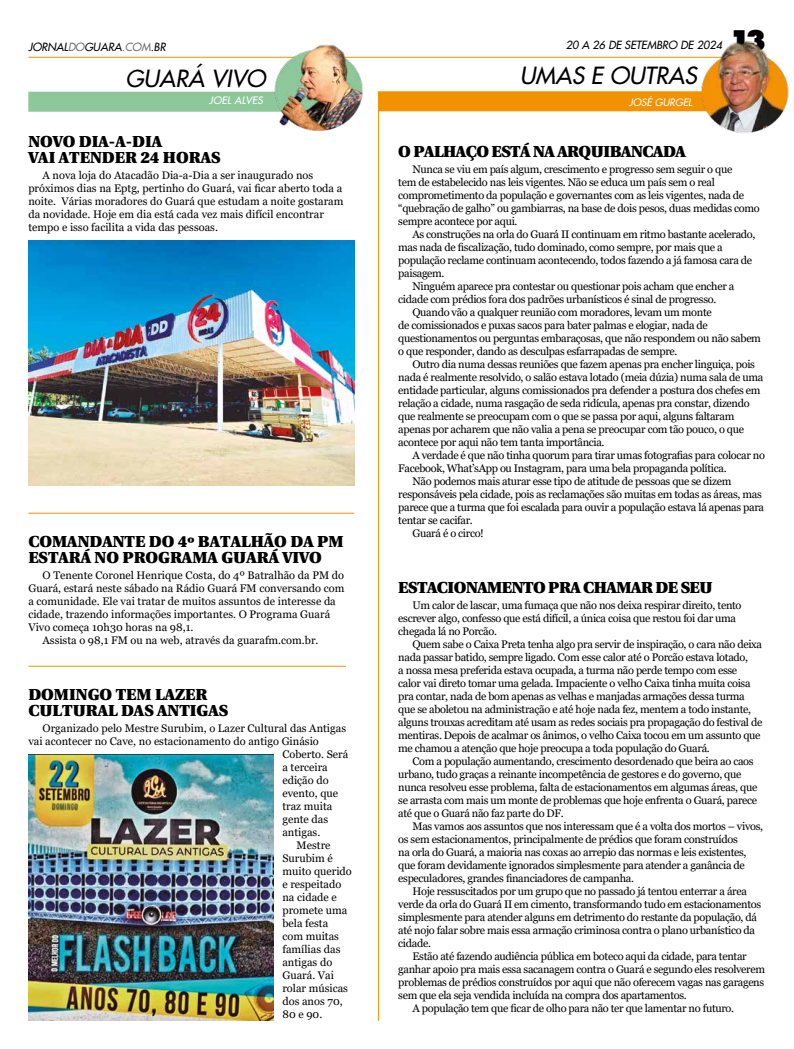
<style>
.page{position:relative;width:794px;height:1049px;background:#fff}
.page>*{position:absolute;margin:0;border:0;box-sizing:border-box;transform-origin:0 0}
.t1{font:900 29.6px "Futura BT";color:#000}
.t2{font:italic 23px "Futura 2";color:#000}
.t3{font:900 16px/16px "Utopia";color:#000}
.t4{font:900 16px "Utopia";letter-spacing:-.03em;color:#000}
.t5{font:11px/13px "Georgia";letter-spacing:-.03em;color:#000}
.t6{font:11px/13px "Georgia";color:#000}
.t7{font:italic 11px "Futura 2";color:#000}
.t8{font:italic 10px "Futura 2";color:#fff}
.t9{font:italic 10px "Futura 2";letter-spacing:.02em;color:#fff}
.s1{color:#706f6f}
</style>
<div class="page">
<hr style="left:28px;top:57px;width:737px;height:1px;background:#f39200">
<div style="left:378px;top:91px;width:396px;height:20px;background:#f39200"></div>
<img style="left:699px;top:40px;width:90px;height:93px">
<div style="left:28px;top:92px;width:282px;height:20px;background:#8ec89a"></div>
<img style="left:270px;top:44px;width:95px;height:87px">
<hr style="left:378px;top:91px;width:1px;height:929px;background:#f39200">
<img style="left:28px;top:241px;width:326px;height:244px">
<img style="left:28px;top:754px;width:246px;height:266px">
<hr style="left:28px;top:513px;width:326px;height:1px;background:#f39200">
<hr style="left:28px;top:666px;width:318px;height:1px;background:#f39200">
<p class="t7" style="left:28px;top:39px;width:139px">JORNAL<span class="s1">DO</span>GUARA<span class="s1">.COM</span>.BR</p>
<p class="t7" style="left:566px;top:37px;width:158px">20 A 26 DE SETEMBRO DE 2024</p>
<h1 class="t1" style="left:730px;top:22px;width:37px">13</h1>
<h2 class="t2" style="left:125px;top:63px;width:142px">GUARÁ VIVO</h2>
<p class="t9" style="left:209px;top:94px;width:55px">JOEL ALVES</p>
<h3 class="t3" style="left:28px;top:134px;width:194px">NOVO DIA-A-DIA<br>VAI ATENDER 24 HORAS</h3>
<p class="t6" style="left:28px;top:169px;width:316px;text-indent:14px">A nova loja do Atacadão Dia-a-Dia a ser inaugurado nos próximos dias na Eptg, pertinho do Guará, vai ficar aberto toda a noite. Várias moradores do Guará que estudam a noite gostaram da novidade. Hoje em dia está cada vez mais difícil encontrar tempo e isso facilita a vida das pessoas.</p>
<h3 class="t3" style="left:28px;top:534px;width:317px">COMANDANTE DO 4º BATALHÃO DA PM<br>ESTARÁ NO PROGRAMA GUARÁ VIVO</h3>
<p class="t6" style="left:43px;top:569px;width:303px">O Tenente Coronel Henrique Costa, do 4º Batralhão da PM do</p>
<p class="t6" style="left:28px;top:582px;width:317px">Guará, estará neste sábado na Rádio Guará FM conversando com</p>
<p class="t6" style="left:28px;top:595px;width:309px">a comunidade. Ele vai tratar de muitos assuntos de interesse da</p>
<p class="t6" style="left:28px;top:608px;width:303px">cidade, trazendo informações importantes. O Programa Guará</p>
<p class="t6" style="left:28px;top:621px;width:167px">Vivo começa 10h30 horas na 98,1.</p>
<p class="t6" style="left:43px;top:634px;width:277px">Assista o 98,1 FM ou na web, através da guarafm.com.br.</p>
<h3 class="t3" style="left:28px;top:687px;width:201px">DOMINGO TEM LAZER<br>CULTURAL DAS ANTIGAS</h3>
<p class="t6" style="left:43px;top:722px;width:305px">Organizado pelo Mestre Surubim, o Lazer Cultural das Antigas</p>
<p class="t6" style="left:28px;top:735px;width:292px">vai acontecer no Cave, no estacionamento do antigo Ginásio</p>
<p class="t6" style="left:282px;top:748px;width:67px">Coberto. Será</p>
<p class="t6" style="left:282px;top:761px;width:47px">a terceira</p>
<p class="t6" style="left:282px;top:774px;width:48px">edição do</p>
<p class="t6" style="left:282px;top:787px;width:57px">evento, que</p>
<p class="t6" style="left:282px;top:800px;width:51px">traz muita</p>
<p class="t6" style="left:282px;top:813px;width:47px">gente das</p>
<p class="t6" style="left:282px;top:826px;width:39px">antigas.</p>
<p class="t5" style="left:297px;top:839px;width:35px">Mestre</p>
<p class="t6" style="left:282px;top:852px;width:52px">Surubim é</p>
<p class="t6" style="left:282px;top:865px;width:71px">muito querido</p>
<p class="t6" style="left:282px;top:878px;width:60px">e respeitado</p>
<p class="t6" style="left:282px;top:891px;width:56px">na cidade e</p>
<p class="t6" style="left:282px;top:904px;width:67px">promete uma</p>
<p class="t6" style="left:282px;top:917px;width:47px">bela festa</p>
<p class="t6" style="left:282px;top:930px;width:58px">com muitas</p>
<p class="t6" style="left:282px;top:943px;width:59px">famílias das</p>
<p class="t6" style="left:282px;top:956px;width:51px">antigas do</p>
<p class="t6" style="left:282px;top:969px;width:53px">Guará. Vai</p>
<p class="t6" style="left:282px;top:982px;width:67px">rolar músicas</p>
<p class="t6" style="left:282px;top:995px;width:62px">dos anos 70,</p>
<p class="t5" style="left:282px;top:1008px;width:41px">80 e 90.</p>
<h2 class="t2" style="left:520px;top:60px;width:178px">UMAS E OUTRAS</h2>
<p class="t8" style="left:629px;top:95px;width:64px">JOSÉ GURGEL</p>
<h3 class="t4" style="left:398px;top:142px;width:289px">O PALHAÇO ESTÁ NA ARQUIBANCADA</h3>
<p class="t5" style="left:398px;top:163px;width:363px;text-indent:14px">Nunca se viu em país algum, crescimento e progresso sem seguir o que<br>tem de estabelecido nas leis vigentes. Não se educa um país sem o real comprometimento da população e governantes com as leis vigentes, nada de “quebração de galho” ou gambiarras, na base de dois pesos, duas medidas como sempre acontece por aqui.</p>
<p class="t5" style="left:412px;top:228px;width:344px">As construções na orla do Guará II continuam em ritmo bastante acelerado,</p>
<p class="t5" style="left:398px;top:241px;width:326px">mas nada de fiscalização, tudo dominado, como sempre, por mais que a</p>
<p class="t5" style="left:398px;top:254px;width:355px">população reclame continuam acontecendo, todos fazendo a já famosa cara de</p>
<p class="t5" style="left:398px;top:267px;width:48px">paisagem.</p>
<p class="t5" style="left:412px;top:280px;width:323px">Ninguém aparece pra contestar ou questionar pois acham que encher a</p>
<p class="t5" style="left:398px;top:293px;width:319px">cidade com prédios fora dos padrões urbanísticos é sinal de progresso.</p>
<p class="t5" style="left:412px;top:306px;width:301px">Quando vão a qualquer reunião com moradores, levam um monte</p>
<p class="t5" style="left:398px;top:319px;width:311px">de comissionados e puxas sacos para bater palmas e elogiar, nada de</p>
<p class="t5" style="left:398px;top:332px;width:364px">questionamentos ou perguntas embaraçosas, que não respondem ou não sabem</p>
<p class="t5" style="left:398px;top:345px;width:281px">o que responder, dando as desculpas esfarrapadas de sempre.</p>
<p class="t5" style="left:412px;top:358px;width:344px">Outro dia numa dessas reuniões que fazem apenas pra encher linguiça, pois</p>
<p class="t5" style="left:398px;top:371px;width:367px">nada é realmente resolvido, o salão estava lotado (meia dúzia) numa sala de uma</p>
<p class="t5" style="left:398px;top:384px;width:364px">entidade particular, alguns comissionados pra defender a postura dos chefes em</p>
<p class="t5" style="left:398px;top:397px;width:353px">relação a cidade, numa rasgação de seda ridícula, apenas pra constar, dizendo</p>
<p class="t5" style="left:398px;top:410px;width:337px">que realmente se preocupam com o que se passa por aqui, alguns faltaram</p>
<p class="t5" style="left:398px;top:423px;width:347px">apenas por acharem que não valia a pena se preocupar com tão pouco, o que</p>
<p class="t5" style="left:398px;top:436px;width:208px">acontece por aqui não tem tanta importância.</p>
<p class="t5" style="left:412px;top:449px;width:354px">A verdade é que não tinha quorum para tirar umas fotografias para colocar no</p>
<p class="t5" style="left:398px;top:462px;width:330px">Facebook, What’sApp ou Instagram, para uma bela propaganda política.</p>
<p class="t5" style="left:412px;top:475px;width:320px">Não podemos mais aturar esse tipo de atitude de pessoas que se dizem</p>
<p class="t5" style="left:398px;top:488px;width:365px">responsáveis pela cidade, pois as reclamações são muitas em todas as áreas, mas</p>
<p class="t5" style="left:398px;top:501px;width:367px">parece que a turma que foi escalada para ouvir a população estava lá apenas para</p>
<p class="t5" style="left:398px;top:514px;width:76px">tentar se cacifar.</p>
<p class="t5" style="left:412px;top:527px;width:73px">Guará é o circo!</p>
<h3 class="t4" style="left:398px;top:578px;width:316px">ESTACIONAMENTO PRA CHAMAR DE SEU</h3>
<p class="t5" style="left:398px;top:599px;width:345px;text-indent:14px">Um calor de lascar, uma fumaça que não nos deixa respirar direito, tento escrever algo, confesso que está difícil, a única coisa que restou foi dar uma chegada lá no Porcão.</p>
<p class="t5" style="left:398px;top:638px;width:366px;text-indent:14px">Quem sabe o Caixa Preta tenha algo pra servir de inspiração, o cara não deixa nada passar batido, sempre ligado. Com esse calor até o Porcão estava lotado,<br>a nossa mesa preferida estava ocupada, a turma não perde tempo com esse calor vai direto tomar uma gelada. Impaciente o velho Caixa tinha muita coisa pra contar, nada de bom apenas as velhas e manjadas armações dessa turma que se aboletou na administração e até hoje nada fez, mentem a todo instante, alguns trouxas acreditam até usam as redes sociais pra propagação do festival de mentiras. Depois de acalmar os ânimos, o velho Caixa tocou em um assunto que me chamou a atenção que hoje preocupa a toda população do Guará.</p>
<p class="t5" style="left:398px;top:755px;width:360px;text-indent:14px">Com a população aumentando, crescimento desordenado que beira ao caos urbano, tudo graças a reinante incompetência de gestores e do governo, que nunca resolveu esse problema, falta de estacionamentos em algumas áreas, que se arrasta com mais um monte de problemas que hoje enfrenta o Guará, parece até que o Guará não faz parte do DF.</p>
<p class="t5" style="left:398px;top:820px;width:366px;text-indent:14px">Mas vamos aos assuntos que nos interessam que é a volta dos mortos – vivos, os sem estacionamentos, principalmente de prédios que foram construídos<br>na orla do Guará, a maioria nas coxas ao arrepio das normas e leis existentes, que foram devidamente ignorados simplesmente para atender a ganância de especuladores, grandes financiadores de campanha.</p>
<p class="t5" style="left:398px;top:885px;width:364px;text-indent:14px">Hoje ressuscitados por um grupo que no passado já tentou enterrar a área verde da orla do Guará II em cimento, transformando tudo em estacionamentos simplesmente para atender alguns em detrimento do restante da população, dá até nojo falar sobre mais essa armação criminosa contra o plano urbanístico da cidade.</p>
<p class="t5" style="left:412px;top:950px;width:336px">Estão até fazendo audiência pública em boteco aqui da cidade, para tentar</p>
<p class="t5" style="left:398px;top:963px;width:368px">ganhar apoio pra mais essa sacanagem contra o Guará e segundo eles resolverem</p>
<p class="t5" style="left:398px;top:976px;width:367px">problemas de prédios construídos por aqui que não oferecem vagas nas garagens</p>
<p class="t5" style="left:398px;top:989px;width:290px">sem que ela seja vendida incluída na compra dos apartamentos.</p>
<p class="t5" style="left:412px;top:1002px;width:323px">A população tem que ficar de olho para não ter que lamentar no futuro.</p>
</div>
